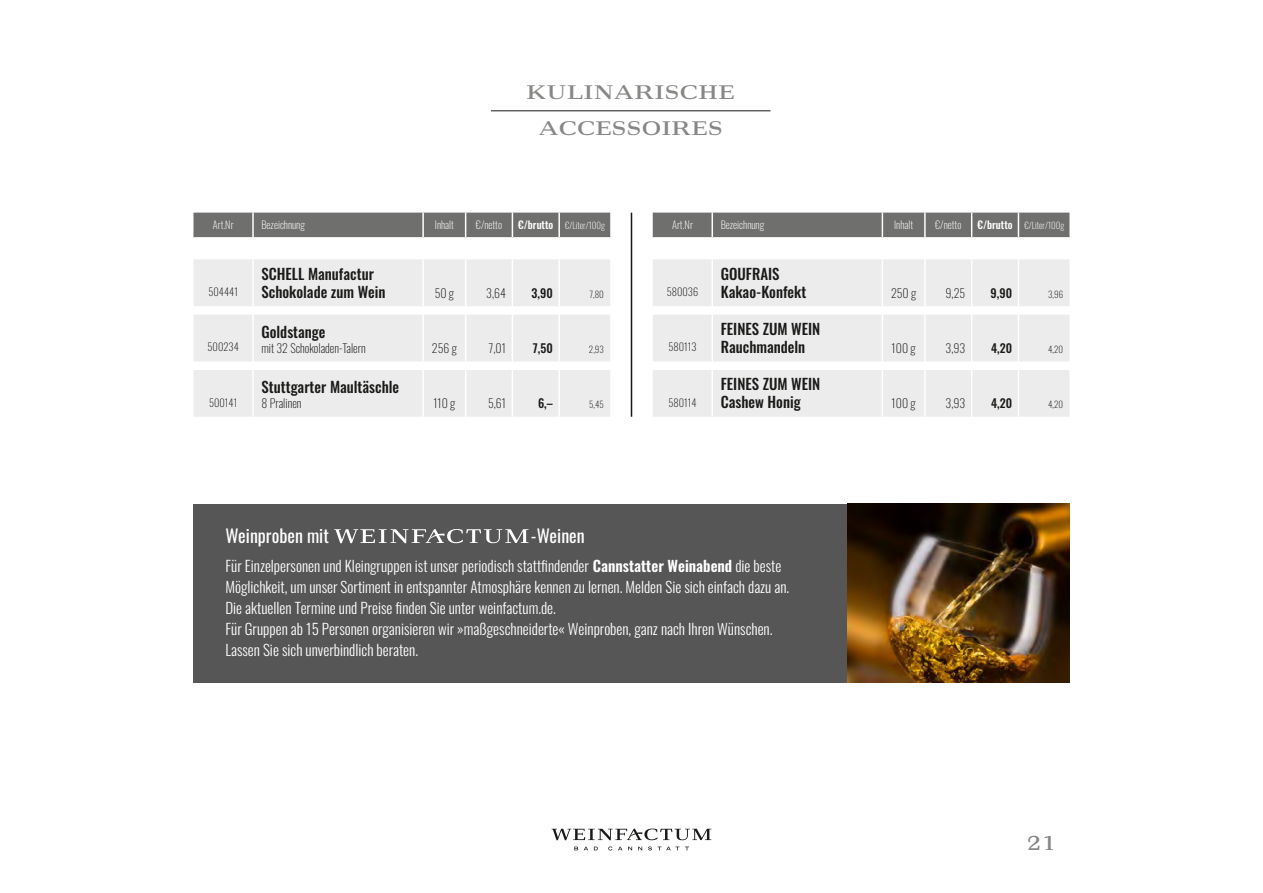
<style>
.page{position:relative;width:1263px;height:893px;background:#fff}
.page>*{position:absolute;margin:0;border:0;box-sizing:border-box;transform-origin:0 0}
.t1{font:18px "Maximus";color:#878786}
.t2{font:18px "Oswald";color:#fff}
.t3{font:300 15px/21px "Oswald";color:#fff}
.t4{font:500 15px/18px "Oswald";color:#1a1a18}
.t5{font:200 12px "Oswald";color:#1a1a18}
.t6{font:500 12px "Oswald";color:#1a1a18}
.t7{font:200 10.5px "Oswald";color:#fff}
.t8{font:200 10.5px "Oswald";color:#1a1a18}
.t9{font:500 10.5px "Oswald";color:#fff}
.t10{font:200 9px "Oswald";color:#1a1a18}
.t11{font:200 9px "Oswald";color:#fff}
.s1{font-weight:600}
</style>
<div class="page">
<svg style="left:574px;top:846px;width:115px;height:4px"></svg>
<svg style="left:552px;top:829px;width:159px;height:11px"></svg>
<div style="left:194px;top:315px;width:416px;height:46px;background:#ececed"></div>
<hr style="left:465px;top:315px;width:1px;height:46px;background:#fff">
<hr style="left:512px;top:315px;width:1px;height:46px;background:#fff">
<hr style="left:558px;top:315px;width:2px;height:46px;background:#fff">
<hr style="left:252px;top:315px;width:2px;height:46px;background:#fff">
<hr style="left:422px;top:315px;width:2px;height:46px;background:#fff">
<div style="left:194px;top:370px;width:416px;height:47px;background:#ececed"></div>
<hr style="left:465px;top:370px;width:1px;height:47px;background:#fff">
<hr style="left:512px;top:370px;width:1px;height:47px;background:#fff">
<hr style="left:558px;top:370px;width:2px;height:47px;background:#fff">
<hr style="left:252px;top:370px;width:2px;height:47px;background:#fff">
<hr style="left:422px;top:370px;width:2px;height:47px;background:#fff">
<div style="left:653px;top:259px;width:416px;height:47px;background:#ececed"></div>
<hr style="left:924px;top:259px;width:2px;height:47px;background:#fff">
<hr style="left:971px;top:259px;width:1px;height:47px;background:#fff">
<hr style="left:1018px;top:259px;width:1px;height:47px;background:#fff">
<hr style="left:711px;top:259px;width:2px;height:47px;background:#fff">
<hr style="left:882px;top:259px;width:1px;height:47px;background:#fff">
<div style="left:653px;top:315px;width:416px;height:46px;background:#ececed"></div>
<hr style="left:924px;top:315px;width:2px;height:46px;background:#fff">
<hr style="left:971px;top:315px;width:1px;height:46px;background:#fff">
<hr style="left:1018px;top:315px;width:1px;height:46px;background:#fff">
<hr style="left:711px;top:315px;width:2px;height:46px;background:#fff">
<hr style="left:882px;top:315px;width:1px;height:46px;background:#fff">
<div style="left:653px;top:370px;width:416px;height:47px;background:#ececed"></div>
<hr style="left:924px;top:370px;width:2px;height:47px;background:#fff">
<hr style="left:971px;top:370px;width:1px;height:47px;background:#fff">
<hr style="left:1018px;top:370px;width:1px;height:47px;background:#fff">
<hr style="left:711px;top:370px;width:2px;height:47px;background:#fff">
<hr style="left:882px;top:370px;width:1px;height:47px;background:#fff">
<div style="left:194px;top:259px;width:416px;height:47px;background:#ececed"></div>
<hr style="left:465px;top:259px;width:1px;height:47px;background:#fff">
<hr style="left:512px;top:259px;width:1px;height:47px;background:#fff">
<hr style="left:558px;top:259px;width:2px;height:47px;background:#fff">
<hr style="left:252px;top:259px;width:2px;height:47px;background:#fff">
<hr style="left:422px;top:259px;width:2px;height:47px;background:#fff">
<svg style="left:653px;top:213px;width:416px;height:25px;background:#767675"></svg>
<div style="left:193px;top:213px;width:417px;height:25px;background:#6f6f6e"></div>
<hr style="left:558px;top:213px;width:2px;height:24px;background:#fff">
<hr style="left:631px;top:213px;width:1px;height:204px;background:#1a1a18">
<hr style="left:491px;top:111px;width:279px;height:1px;background:#1a1a18">
<div style="left:193px;top:504px;width:876px;height:178px;background:#565656"></div>
<img style="left:848px;top:503px;width:221px;height:179px">
<svg style="left:334px;top:529px;width:194px;height:14px"></svg>
<p class="t1" style="left:526px;top:78px;width:210px">KULINARISCHE</p>
<p class="t1" style="left:539px;top:114px;width:186px">ACCESSOIRES</p>
<p class="t7" style="left:213px;top:216px;width:22px">Art.Nr</p>
<p class="t7" style="left:261px;top:216px;width:45px">Bezeichnung</p>
<p class="t7" style="left:435px;top:216px;width:21px">Inhalt</p>
<p class="t7" style="left:476px;top:216px;width:28px">€/netto</p>
<p class="t9" style="left:518px;top:220px;width:37px">€/brutto</p>
<p class="t11" style="left:565px;top:218px;width:41px">€/Liter/100g</p>
<p class="t7" style="left:672px;top:216px;width:22px">Art.Nr</p>
<p class="t7" style="left:721px;top:216px;width:45px">Bezeichnung</p>
<p class="t7" style="left:894px;top:216px;width:21px">Inhalt</p>
<p class="t7" style="left:935px;top:216px;width:28px">€/netto</p>
<p class="t9" style="left:977px;top:220px;width:37px">€/brutto</p>
<p class="t11" style="left:1024px;top:218px;width:41px">€/Liter/100g</p>
<p class="t8" style="left:208px;top:283px;width:31px">504441</p>
<p class="t4" style="left:261px;top:265px;width:126px">SCHELL Manufactur<br>Schokolade zum Wein</p>
<p class="t5" style="left:435px;top:282px;width:21px">50 g</p>
<p class="t5" style="left:486px;top:282px;width:21px">3,64</p>
<p class="t6" style="left:532px;top:286px;width:23px">3,90</p>
<p class="t10" style="left:589px;top:286px;width:16px">7,80</p>
<p class="t8" style="left:667px;top:283px;width:33px">580036</p>
<p class="t4" style="left:721px;top:265px;width:60px">GOUFRAIS</p>
<p class="t4" style="left:721px;top:283px;width:87px">Kakao-Konfekt</p>
<p class="t5" style="left:891px;top:282px;width:27px">250 g</p>
<p class="t5" style="left:945px;top:282px;width:21px">9,25</p>
<p class="t6" style="left:991px;top:286px;width:23px">9,90</p>
<p class="t10" style="left:1048px;top:286px;width:16px">3,96</p>
<p class="t8" style="left:208px;top:338px;width:33px">500234</p>
<p class="t4" style="left:261px;top:324px;width:66px">Goldstange</p>
<p class="t5" style="left:261px;top:337px;width:106px">mit 32 Schokoladen-Talern</p>
<p class="t5" style="left:432px;top:337px;width:26px">256 g</p>
<p class="t5" style="left:489px;top:337px;width:19px">7,01</p>
<p class="t6" style="left:533px;top:342px;width:21px">7,50</p>
<p class="t10" style="left:589px;top:341px;width:16px">2,93</p>
<p class="t8" style="left:668px;top:338px;width:30px">580113</p>
<p class="t4" style="left:721px;top:321px;width:101px">FEINES ZUM WEIN</p>
<p class="t4" style="left:721px;top:339px;width:86px">Rauchmandeln</p>
<p class="t5" style="left:892px;top:337px;width:26px">100 g</p>
<p class="t5" style="left:945px;top:337px;width:21px">3,93</p>
<p class="t6" style="left:991px;top:342px;width:22px">4,20</p>
<p class="t10" style="left:1048px;top:341px;width:17px">4,20</p>
<p class="t8" style="left:209px;top:393px;width:30px">500141</p>
<p class="t4" style="left:261px;top:379px;width:139px">Stuttgarter Maultäschle</p>
<p class="t5" style="left:261px;top:393px;width:41px">8 Pralinen</p>
<p class="t5" style="left:433px;top:393px;width:24px">110 g</p>
<p class="t5" style="left:488px;top:393px;width:19px">5,61</p>
<p class="t6" style="left:538px;top:397px;width:16px">6,–</p>
<p class="t10" style="left:589px;top:397px;width:16px">5,45</p>
<p class="t8" style="left:668px;top:393px;width:30px">580114</p>
<p class="t4" style="left:721px;top:376px;width:101px">FEINES ZUM WEIN</p>
<p class="t4" style="left:721px;top:394px;width:81px">Cashew Honig</p>
<p class="t5" style="left:892px;top:393px;width:26px">100 g</p>
<p class="t5" style="left:945px;top:393px;width:21px">3,93</p>
<p class="t6" style="left:991px;top:397px;width:22px">4,20</p>
<p class="t10" style="left:1048px;top:397px;width:17px">4,20</p>
<p class="t2" style="left:225px;top:520px;width:105px">Weinproben mit</p>
<p class="t2" style="left:531px;top:520px;width:55px">-Weinen</p>
<p class="t3" style="left:225px;top:554px;width:565px">Für Einzelpersonen und Kleingruppen ist unser periodisch stattfindender <span class="s1">Cannstatter Weinabend</span> die beste<br>Möglichkeit, um unser Sortiment in entspannter Atmosphäre kennen zu lernen. Melden Sie sich einfach dazu an.<br>Die aktuellen Termine und Preise finden Sie unter weinfactum.de.</p>
<p class="t3" style="left:225px;top:617px;width:549px">Für Gruppen ab 15 Personen organisieren wir »maßgeschneiderte« Weinproben, ganz nach Ihren Wünschen.<br>Lassen Sie sich unverbindlich beraten.</p>
<p class="t1" style="left:1026px;top:830px;width:32px">21</p>
</div>
